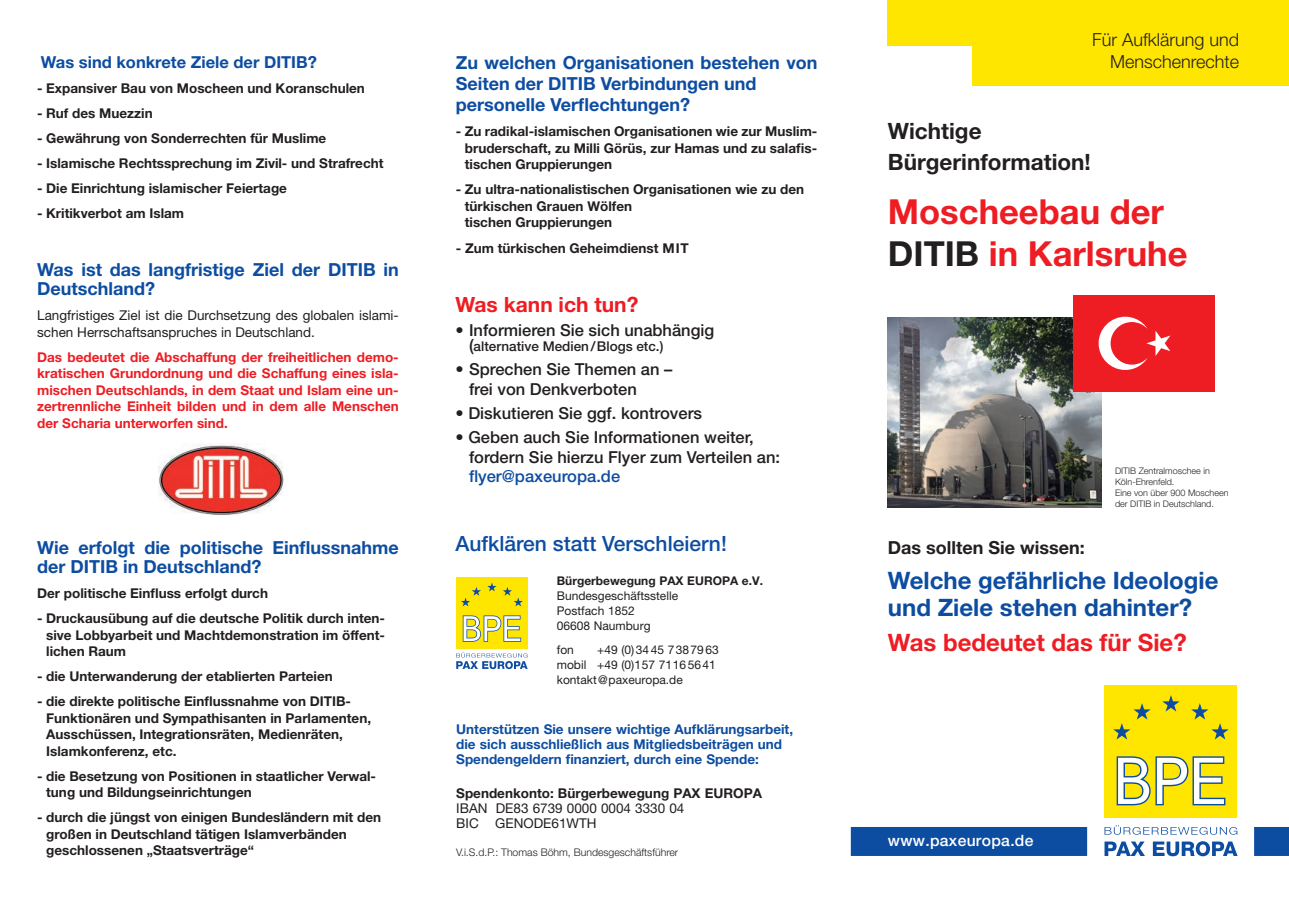
<style>
.page{position:relative;width:1289px;height:919px;background:#fff}
.page>*{position:absolute;margin:0;border:0;box-sizing:border-box;transform-origin:0 0}
.t1{font:700 34.5px/41.4px "Helvetica Neue LT";color:#ee1d23}
.t2{font:700 24px/27px "Helvetica Neue LT";color:#0d4da1}
.t3{font:700 24px "Helvetica Neue LT";color:#ee1d23}
.t4{font:700 22.5px/30.6px "Helvetica Neue LT";color:#231f20}
.t5{font:500 21px "Helvetica Neue LT";color:#0d4da1}
.t6{font:700 21px "Helvetica Neue LT";color:#ee1d23}
.t7{font:700 18px/19.5px "Helvetica Neue LT";color:#0d4da1}
.t8{font:300 18px/21.6px "Helvetica Neue LT";color:#231f20;text-align:right}
.t9{font:700 18px "Helvetica Neue LT";color:#231f20}
.t10{font:500 16.5px/19.8px "Helvetica Neue LT";color:#231f20}
.t11{font:700 16.5px "Helvetica Neue LT";color:#0d4da1}
.t12{font:500 16.5px "Helvetica Neue LT";color:#0d4da1}
.t13{font:500 15.6px "Helvetica Neue LT";letter-spacing:.02em;color:#fff}
.t14{font:700 13.5px/16.5px "Helvetica Neue LT";color:#231f20}
.t15{font:700 13.5px/16.5px "Helvetica Neue LT";color:#ee1d23;text-align:justify}
.t16{font:700 13.5px/15px "Helvetica Neue LT";color:#0d4da1}
.t17{font:13.5px/15px "Helvetica Neue LT";color:#231f20}
.t18{font:500 13.5px "Helvetica Neue LT";color:#231f20}
.t19{font:12px/15px "Helvetica Neue LT";color:#231f20}
.t20{font:700 12px "Helvetica Neue LT";color:#231f20}
.t21{font:300 10.5px "Helvetica Neue LT";color:#231f20}
.t22{font:300 9px/10.8px "Helvetica Neue LT";color:#231f20}
.s1{font-size:16.5px}
.s2{color:#231f20}
</style>
<div class="page">
<div style="left:972px;top:0;width:316px;height:85px;background:#ffe601"></div>
<div style="left:887px;top:0;width:401px;height:45px;background:#ffe601"></div>
<div style="left:1104px;top:684px;width:133px;height:133px;background:#ffe601"></div>
<svg style="left:1162px;top:695px;width:17px;height:16px"></svg>
<svg style="left:1113px;top:703px;width:37px;height:36px"></svg>
<svg style="left:1191px;top:703px;width:37px;height:36px"></svg>
<svg style="left:850px;top:825px;width:438px;height:31px"></svg>
<svg style="left:1116px;top:756px;width:109px;height:49px"></svg>
<div style="left:456px;top:577px;width:71px;height:71px;background:#ffe601"></div>
<svg style="left:487px;top:582px;width:9px;height:9px"></svg>
<svg style="left:461px;top:587px;width:20px;height:19px"></svg>
<svg style="left:503px;top:587px;width:20px;height:19px"></svg>
<svg style="left:456px;top:652px;width:71px;height:17px"></svg>
<svg style="left:463px;top:615px;width:58px;height:26px"></svg>
<img style="left:158px;top:443px;width:126px;height:72px">
<img style="left:887px;top:317px;width:214px;height:190px">
<div style="left:1073px;top:295px;width:141px;height:96px;background:#ee1d23"></div>
<svg style="left:1098px;top:317px;width:72px;height:53px"></svg>
<p class="t11" style="left:41px;top:52px;width:277px">Was sind konkrete Ziele der DITIB?</p>
<p class="t14" style="left:37px;top:80px;width:329px">- Expansiver Bau von Moscheen und Koranschulen</p>
<p class="t14" style="left:37px;top:105px;width:117px">- Ruf des Muezzin</p>
<p class="t14" style="left:37px;top:130px;width:291px">- Gewährung von Sonderrechten für Muslime</p>
<p class="t14" style="left:37px;top:155px;width:348px">- Islamische Rechtssprechung im Zivil- und Strafrecht</p>
<p class="t14" style="left:37px;top:180px;width:251px">- Die Einrichtung islamischer Feiertage</p>
<p class="t14" style="left:37px;top:205px;width:148px">- Kritikverbot am Islam</p>
<h3 class="t7" style="left:37px;top:259px;width:363px">Was ist das langfristige Ziel der DITIB in<br>Deutschland?</h3>
<p class="t17" style="left:37px;top:307px;width:363px;line-height:16.5px">Langfristiges Ziel ist die Durchsetzung des globalen islami&shy;schen Herrschaftsanspruches in Deutschland.</p>
<p class="t15" style="left:37px;top:348px;width:363px">Das bedeutet die Abschaffung der freiheitlichen demo&shy;kratischen Grundordnung und die Schaffung eines isla&shy;mischen Deutschlands, in dem Staat und Islam eine un&shy;zertrennliche Einheit bilden und in dem alle Menschen der Scharia unterworfen sind.</p>
<h3 class="t7" style="left:37px;top:537px;width:363px">Wie erfolgt die politische Einflussnahme der DITIB in Deutschland?</h3>
<p class="t14" style="left:37px;top:585px;width:232px">Der politische Einfluss erfolgt durch</p>
<p class="t14" style="left:46px;top:610px;width:340px;text-align:justify;text-indent:-9px">- Druckausübung auf die deutsche Politik durch inten&shy;sive Lobbyarbeit und Machtdemonstration im öffent&shy;lichen Raum</p>
<p class="t14" style="left:37px;top:668px;width:297px">- die Unterwanderung der etablierten Parteien</p>
<p class="t14" style="left:46px;top:693px;width:326px;text-indent:-9px">- die direkte politische Einflussnahme von DITIB-Funktionären und Sympathisanten in Parlamenten, Ausschüssen, Integrationsräten, Medienräten, Islamkonferenz, etc.</p>
<p class="t14" style="left:46px;top:767px;width:331px;text-indent:-9px">- die Besetzung von Positionen in staatlicher Verwal&shy;tung und Bildungseinrichtungen</p>
<p class="t14" style="left:46px;top:808px;width:336px;text-indent:-9px">- durch die jüngst von einigen Bundesländern mit den großen in Deutschland tätigen Islamverbänden geschlossenen „Staatsverträge“</p>
<h3 class="t7" style="left:456px;top:52px;width:363px;line-height:21px">Zu welchen Organisationen bestehen von<br>Seiten der DITIB Verbindungen und personelle Verflechtungen?</h3>
<p class="t14" style="left:465px;top:123px;width:354px;text-align:justify;text-indent:-9px">- Zu radikal-islamischen Organisationen wie zur Muslim&shy;bruderschaft, zu Milli Görüs, zur Hamas und zu salafis&shy;tischen Gruppierungen</p>
<p class="t14" style="left:465px;top:181px;width:341px;text-indent:-9px">- Zu ultra-nationalistischen Organisationen wie zu den türkischen Grauen Wölfen<br>tischen Gruppierungen</p>
<p class="t14" style="left:456px;top:239px;width:234px">- Zum türkischen Geheimdienst MIT</p>
<h3 class="t6" style="left:455px;top:291px;width:184px">Was kann ich tun?</h3>
<p class="t10" style="left:455px;top:320px;width:260px">• Informieren Sie sich unabhängig</p>
<p class="t18" style="left:469px;top:338px;width:196px"><span class="s1">(</span>alternative Medien/Blogs etc.)</p>
<p class="t10" style="left:469px;top:359px;width:205px;text-indent:-13px">• Sprechen Sie Themen an – frei von Denkverboten</p>
<p class="t10" style="left:455px;top:403px;width:248px">• Diskutieren Sie ggf. kontrovers</p>
<p class="t10" style="left:469px;top:427px;width:312px;text-indent:-13px">• Geben auch Sie Informationen weiter, fordern Sie hierzu Flyer zum Verteilen an:</p>
<p class="t12" style="left:469px;top:466px;width:153px">flyer@paxeuropa.de</p>
<h3 class="t5" style="left:455px;top:530px;width:273px">Aufklären statt Verschleiern!</h3>
<p class="t20" style="left:557px;top:573px;width:208px">Bürgerbewegung PAX EUROPA e.V.</p>
<p class="t19" style="left:557px;top:588px;width:123px">Bundesgeschäftsstelle<br>Postfach 1852<br>06608 Naumburg</p>
<p class="t19" style="left:557px;top:642px;width:19px">fon</p>
<p class="t19" style="left:557px;top:642px;width:163px;text-indent:40px">+49 (0)3445 7387963 mobil +49 (0)157 71165641 kontakt@paxeuropa.de</p>
<p class="t16" style="left:456px;top:721px;width:338px">Unterstützen Sie unsere wichtige Aufklärungsarbeit, die sich ausschließlich aus Mitgliedsbeiträgen und<br>Spendengeldern finanziert, durch eine Spende:</p>
<p class="t14" style="left:456px;top:784px;width:307px">Spendenkonto: Bürgerbewegung PAX EUROPA</p>
<p class="t17" style="left:456px;top:800px;width:230px">IBAN DE83 6739 0000 0004 3330 04<br>BIC GENODE61WTH</p>
<p class="t21" style="left:456px;top:845px;width:223px">V.i.S.d.P.: Thomas Böhm, Bundesgeschäftsführer</p>
<h3 class="t8" style="left:1091px;top:29px;width:149px">Für Aufklärung und<br>Menschenrechte</h3>
<h3 class="t4" style="left:887px;top:115px;width:204px">Wichtige<br>Bürgerinformation!</h3>
<h1 class="t1" style="left:887px;top:190px;width:301px">Moscheebau der<br><span class="s2">DITIB</span> in Karlsruhe</h1>
<h3 class="t9" style="left:887px;top:536px;width:198px">Das sollten Sie wissen:</h3>
<p class="t22" style="left:1114px;top:465px;width:115px">DITIB Zentralmoschee in<br>Köln-Ehrenfeld.<br>Eine von über 900 Moscheen der DITIB in Deutschland.</p>
<h2 class="t2" style="left:887px;top:566px;width:332px">Welche gefährliche Ideologie und Ziele stehen dahinter?</h2>
<h2 class="t3" style="left:887px;top:627px;width:300px">Was bedeutet das für Sie?</h2>
<p class="t13" style="left:887px;top:831px;width:147px">www.paxeuropa.de</p>
</div>
